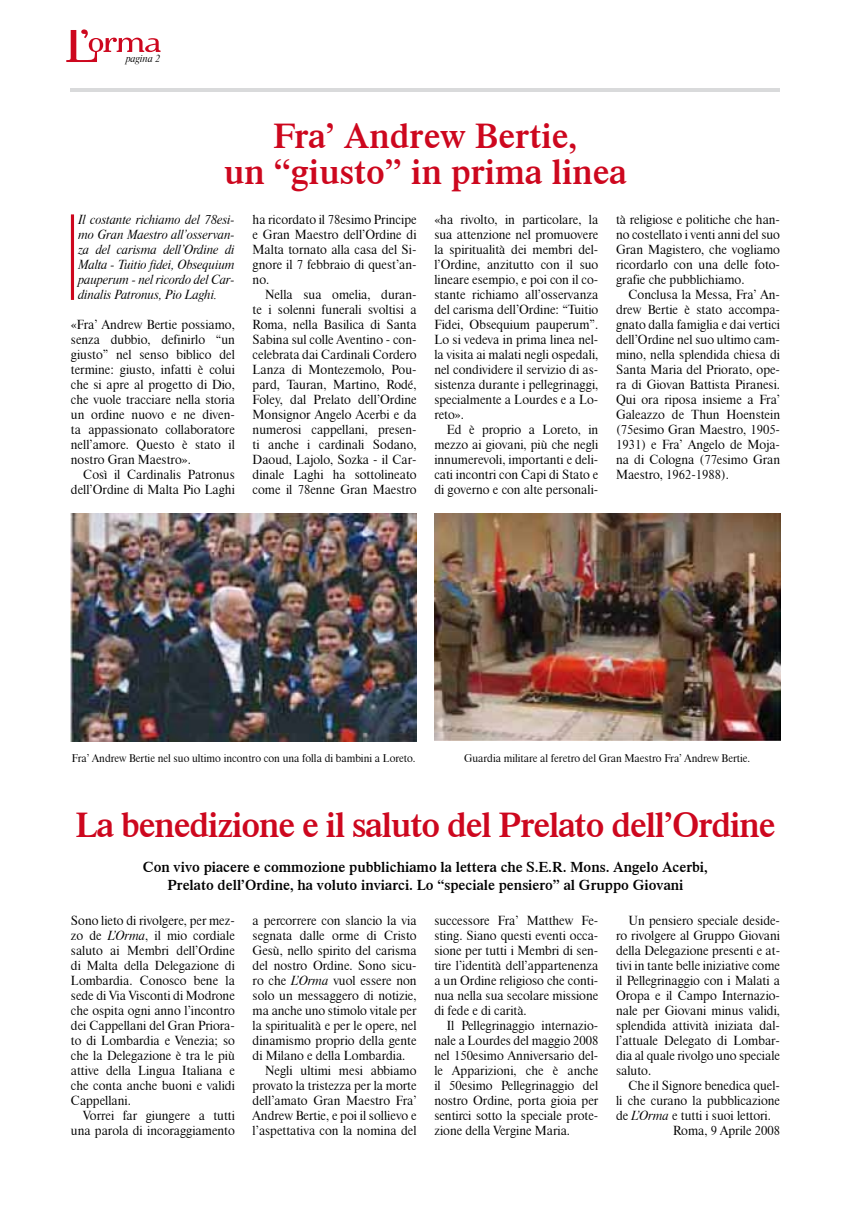
<style>
.page{position:relative;width:851px;height:1205px;background:#fff}
.page>*{position:absolute;margin:0;border:0;box-sizing:border-box;transform-origin:0 0}
.t1{font:600 36.25px "Dutch 801 BT";letter-spacing:-.03em;color:#cd071e}
.t2{font:600 36.25px/36.2px "Dutch 801 BT";color:#cd071e;text-align:center}
.t3{font:600 15px/18px "Dutch 801 BT";color:#000;text-align:center}
.t4{font:12.5px/15px "Dutch 801 BT Roman Headline";color:#000;text-align:justify}
.t5{font:12.5px/15px "Dutch 801 BT Italic Headline";color:#000;text-align:justify}
.t6{font:10.62px "Dutch 801 BT Roman Headline";color:#000}
.t7{font:10px "Dutch 801 BT Italic Headline";color:#000}
.s1{font-family:"Dutch 801 BT Italic Headline"}
</style>
<div class="page">
<svg style="left:66px;top:29px;width:94px;height:33px"></svg>
<hr style="left:71px;top:214px;width:3px;height:86px;background:#cd071e">
<img style="left:434px;top:514px;width:346px;height:227px">
<img style="left:71px;top:514px;width:345px;height:227px">
<hr style="left:71px;top:89px;width:709px;height:3px;background:#d9dadb">
<p class="t7" style="left:126px;top:52px;width:36px">pagina 2</p>
<h1 class="t2" style="left:224px;top:116px;width:404px">Fra’ Andrew Bertie,<br>un “giusto” in prima linea</h1>
<p class="t5" style="left:78px;top:212px;width:158px">Il costante richiamo del 78esi&shy;mo Gran Maestro all’osservan&shy;za del carisma dell’Ordine di Malta - Tuitio fidei, Obsequium pauperum - nel ricordo del Car&shy;dinalis Patronus, Pio Laghi.</p>
<p class="t4" style="left:71px;top:317px;width:165px">«Fra’ Andrew Bertie possiamo, senza dubbio, definirlo “un giusto” nel senso biblico del termine: giusto, infatti è colui che si apre al progetto di Dio, che vuole tracciare nella storia un ordine nuovo e ne diven&shy;ta appassionato collaboratore nell’amore. Questo è stato il nostro Gran Maestro».</p>
<p class="t4" style="left:71px;top:467px;width:165px;text-align:right">Così il Cardinalis Patronus dell’Ordine di Malta Pio Laghi</p>
<p class="t4" style="left:252px;top:212px;width:165px">ha ricordato il 78esimo Principe e Gran Maestro dell’Ordine di Malta tornato alla casa del Si&shy;gnore il 7 febbraio di quest’an&shy;no.</p>
<p class="t4" style="left:252px;top:287px;width:165px;text-indent:12px">Nella sua omelia, duran&shy;te i solenni funerali svoltisi a Roma, nella Basilica di Santa Sabina sul colle Aventino - con&shy;celebrata dai Cardinali Cordero Lanza di Montezemolo, Pou&shy;pard, Tauran, Martino, Rodé, Foley, dal Prelato dell’Ordine Monsignor Angelo Acerbi e da numerosi cappellani, presen&shy;ti anche i cardinali Sodano, Daoud, Lajolo, Sozka - il Car&shy;dinale Laghi ha sottolineato come il 78enne Gran Maestro</p>
<p class="t4" style="left:434px;top:212px;width:165px">«ha rivolto, in particolare, la sua attenzione nel promuovere la spiritualità dei membri del&shy;l’Ordine, anzitutto con il suo lineare esempio, e poi con il co&shy;stante richiamo all’osservanza del carisma dell’Ordine: “Tuitio Fidei, Obsequium pauperum”.<br>Lo si vedeva in prima linea nel&shy;la visita ai malati negli ospedali, nel condividere il servizio di as&shy;sistenza durante i pellegrinaggi, specialmente a Lourdes e a Lo&shy;reto».</p>
<p class="t4" style="left:434px;top:422px;width:165px;text-indent:12px">Ed è proprio a Loreto, in mezzo ai giovani, più che negli innumerevoli, importanti e deli&shy;cati incontri con Capi di Stato e di governo e con alte personali-</p>
<p class="t4" style="left:616px;top:212px;width:165px">tà religiose e politiche che han&shy;no costellato i venti anni del suo Gran Magistero, che vogliamo ricordarlo con una delle foto&shy;grafie che pubblichiamo.</p>
<p class="t4" style="left:616px;top:287px;width:165px;text-indent:12px">Conclusa la Messa, Fra’ An&shy;drew Bertie è stato accompa&shy;gnato dalla famiglia e dai vertici dell’Ordine nel suo ultimo cam&shy;mino, nella splendida chiesa di Santa Maria del Priorato, ope&shy;ra di Giovan Battista Piranesi.<br>Qui ora riposa insieme a Fra’ Galeazzo de Thun Hoenstein (75esimo Gran Maestro, 1905- 1931) e Fra’ Angelo de Moja&shy;na di Cologna (77esimo Gran Maestro, 1962-1988).</p>
<p class="t6" style="left:72px;top:752px;width:345px">Fra’ Andrew Bertie nel suo ultimo incontro con una folla di bambini a Loreto.</p>
<p class="t6" style="left:464px;top:752px;width:287px">Guardia militare al feretro del Gran Maestro Fra’ Andrew Bertie.</p>
<h1 class="t1" style="left:75px;top:802px;width:701px">La benedizione e il saluto del Prelato dell’Ordine</h1>
<p class="t3" style="left:143px;top:857px;width:566px">Con vivo piacere e commozione pubblichiamo la lettera che S.E.R. Mons. Angelo Acerbi,<br>Prelato dell’Ordine, ha voluto inviarci. Lo “speciale pensiero” al Gruppo Giovani</p>
<p class="t4" style="left:252px;top:912px;width:165px">a percorrere con slancio la via</p>
<p class="t4" style="left:252px;top:927px;width:165px">segnata dalle orme di Cristo</p>
<p class="t4" style="left:252px;top:942px;width:165px">Gesù, nello spirito del carisma</p>
<p class="t4" style="left:252px;top:957px;width:165px">del nostro Ordine. Sono sicu-</p>
<p class="t4" style="left:252px;top:972px;width:165px">ro che <span class="s1">L’Orma</span> vuol essere non</p>
<p class="t4" style="left:252px;top:987px;width:165px">solo un messaggero di notizie,</p>
<p class="t4" style="left:252px;top:1002px;width:165px">ma anche uno stimolo vitale per</p>
<p class="t4" style="left:252px;top:1017px;width:165px">la spiritualità e per le opere, nel</p>
<p class="t4" style="left:252px;top:1032px;width:165px">dinamismo proprio della gente</p>
<p class="t4" style="left:252px;top:1047px;width:154px">di Milano e della Lombardia.</p>
<p class="t4" style="left:265px;top:1062px;width:153px">Negli ultimi mesi abbiamo</p>
<p class="t4" style="left:252px;top:1077px;width:165px">provato la tristezza per la morte</p>
<p class="t4" style="left:252px;top:1092px;width:165px">dell’amato Gran Maestro Fra’</p>
<p class="t4" style="left:252px;top:1107px;width:165px">Andrew Bertie, e poi il sollievo e</p>
<p class="t4" style="left:252px;top:1122px;width:165px">l’aspettativa con la nomina del</p>
<p class="t4" style="left:434px;top:912px;width:165px">successore Fra’ Matthew Fe&shy;sting. Siano questi eventi occa&shy;sione per tutti i Membri di sen&shy;tire l’identità dell’appartenenza a un Ordine religioso che conti&shy;nua nella sua secolare missione di fede e di carità.</p>
<p class="t4" style="left:434px;top:1017px;width:165px;text-indent:12px">Il Pellegrinaggio internazio&shy;nale a Lourdes del maggio 2008 nel 150esimo Anniversario del&shy;le Apparizioni, che è anche il 50esimo Pellegrinaggio del nostro Ordine, porta gioia per sentirci sotto la speciale prote&shy;zione della Vergine Maria.</p>
<p class="t4" style="left:616px;top:912px;width:165px;text-indent:12px">Un pensiero speciale deside&shy;ro rivolgere al Gruppo Giovani della Delegazione presenti e at&shy;tivi in tante belle iniziative come il Pellegrinaggio con i Malati a Oropa e il Campo Internazio&shy;nale per Giovani minus validi, splendida attività iniziata dal&shy;l’attuale Delegato di Lombar&shy;dia al quale rivolgo uno speciale saluto.</p>
<p class="t4" style="left:628px;top:1077px;width:153px">Che il Signore benedica quel-</p>
<p class="t4" style="left:616px;top:1092px;width:165px">li che curano la pubblicazione</p>
<p class="t4" style="left:616px;top:1107px;width:156px">de <span class="s1">L’Orma</span> e tutti i suoi lettori.</p>
<p class="t4" style="left:673px;top:1122px;width:108px">Roma, 9 Aprile 2008</p>
<p class="t4" style="left:71px;top:912px;width:165px">Sono lieto di rivolgere, per mez&shy;zo de <span class="s1">L’Orma</span>, il mio cordiale saluto ai Membri dell’Ordine di Malta della Delegazione di Lombardia. Conosco bene la sede di Via Visconti di Modrone che ospita ogni anno l’incontro dei Cappellani del Gran Priora&shy;to di Lombardia e Venezia; so che la Delegazione è tra le più attive della Lingua Italiana e che conta anche buoni e validi Cappellani.</p>
<p class="t4" style="left:71px;top:1107px;width:165px;text-align:right">Vorrei far giungere a tutti una parola di incoraggiamento</p>
</div>
